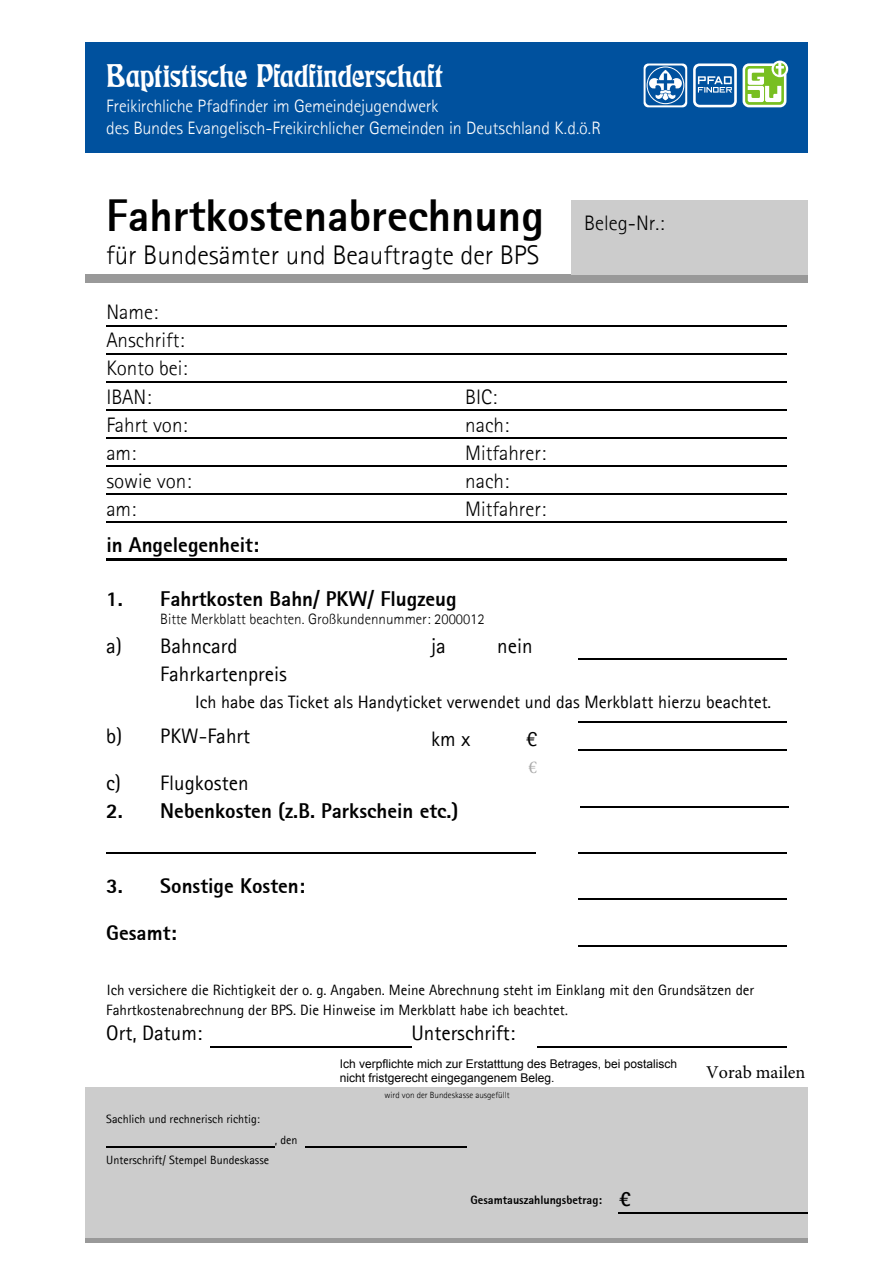
<style>
.page{position:relative;width:893px;height:1263px;background:#fff}
.page>*{position:absolute;margin:0;border:0;box-sizing:border-box;transform-origin:0 0}
.t1{font:800 45px "Agfa Rotis Sans Serif";color:#000}
.t2{font:30px "Eckmann";letter-spacing:-.01em;color:#fff}
.t3{font:300 27px "Agfa Rotis Sans Serif";color:#000}
.t4{font:800 21px "Agfa Rotis Sans Serif";color:#000}
.t5{font:300 21px/28px "Agfa Rotis Sans Serif";color:#000}
.t6{font:21px "Agfa Rotis Sans Serif";color:#000}
.t7{font:300 18px/21.6px "Agfa Rotis Sans Serif";letter-spacing:-.01em;color:#fff}
.t8{font:18px "Agfa Rotis Sans Serif";color:#000}
.t9{font:18px "Minion Pro";color:#000}
.t10{font:18px "Minion Pro";color:#aaa}
.t11{font:15px/19.2px "Agfa Rotis Sans Serif";color:#000}
.t12{font:300 15px "Agfa Rotis Sans Serif";color:#000}
.t13{font:12px/14.4px "Arial";color:#000}
.t14{font:12px "Agfa Rotis Sans Serif";color:#000}
.t15{font:800 12px "Agfa Rotis Sans Serif";color:#000}
.t16{font:300 9px "Agfa Rotis Sans Serif";color:#000}
.s1{font-family:"Minion Pro"}
</style>
<div class="page">
<div style="left:85px;top:1087px;width:723px;height:151px;background:#ccc"></div>
<div style="left:85px;top:274px;width:723px;height:9px;background:#999"></div>
<div style="left:85px;top:1238px;width:723px;height:5px;background:#999"></div>
<hr style="left:106px;top:325px;width:681px;height:1px;background:#000">
<hr style="left:106px;top:353px;width:681px;height:2px;background:#000">
<hr style="left:106px;top:382px;width:681px;height:1px;background:#000">
<hr style="left:106px;top:410px;width:681px;height:1px;background:#000">
<hr style="left:106px;top:438px;width:681px;height:1px;background:#000">
<hr style="left:106px;top:494px;width:681px;height:1px;background:#000">
<hr style="left:579px;top:659px;width:208px;height:1px;background:#000">
<hr style="left:579px;top:721px;width:208px;height:1px;background:#000">
<hr style="left:579px;top:749px;width:208px;height:1px;background:#000">
<hr style="left:106px;top:852px;width:430px;height:1px;background:#000">
<hr style="left:581px;top:807px;width:208px;height:1px;background:#000">
<hr style="left:106px;top:1147px;width:169px;height:1px;background:#000">
<hr style="left:210px;top:1047px;width:201px;height:1px;background:#000">
<hr style="left:305px;top:1147px;width:161px;height:1px;background:#000">
<hr style="left:537px;top:1047px;width:250px;height:1px;background:#000">
<hr style="left:579px;top:852px;width:208px;height:1px;background:#000">
<hr style="left:619px;top:1212px;width:189px;height:1px;background:#000">
<hr style="left:579px;top:899px;width:208px;height:1px;background:#000">
<hr style="left:579px;top:946px;width:208px;height:1px;background:#000">
<hr style="left:106px;top:466px;width:681px;height:1px;background:#000">
<hr style="left:106px;top:522px;width:681px;height:1px;background:#000">
<hr style="left:106px;top:558px;width:681px;height:2px;background:#000">
<div style="left:571px;top:200px;width:237px;height:74px;background:#ccc"></div>
<div style="left:85px;top:43px;width:723px;height:110px;background:#00519e"></div>
<svg style="left:644px;top:61px;width:144px;height:46px"></svg>
<h2 class="t2" style="left:106px;top:64px;width:338px">Baptistische Pfadfinderschaft</h2>
<p class="t7" style="left:106px;top:95px;width:496px">Freikirchliche Pfadfinder im Gemeindejugendwerk<br>des Bundes Evangelisch-Freikirchlicher Gemeinden in Deutschland K.d.ö.R</p>
<h1 class="t1" style="left:106px;top:188px;width:439px">Fahrtkostenabrechnung</h1>
<h3 class="t3" style="left:106px;top:239px;width:435px">für Bundesämter und Beauftragte der BPS</h3>
<h3 class="t5" style="left:106px;top:298px;width:83px">Name:<br>Anschrift:<br>Konto bei:<br>IBAN:</h3>
<h3 class="t5" style="left:465px;top:382px;width:33px">BIC:</h3>
<h3 class="t5" style="left:106px;top:410px;width:83px">Fahrt von:</h3>
<h3 class="t5" style="left:465px;top:410px;width:45px">nach:</h3>
<h3 class="t5" style="left:106px;top:438px;width:31px">am:</h3>
<h3 class="t5" style="left:465px;top:438px;width:82px">Mitfahrer:</h3>
<h3 class="t5" style="left:106px;top:466px;width:87px">sowie von:</h3>
<h3 class="t5" style="left:465px;top:466px;width:45px">nach:</h3>
<h3 class="t5" style="left:106px;top:494px;width:31px">am:</h3>
<h3 class="t4" style="left:106px;top:532px;width:154px">in Angelegenheit:</h3>
<h3 class="t5" style="left:465px;top:494px;width:82px">Mitfahrer:</h3>
<h3 class="t4" style="left:106px;top:586px;width:352px">1. Fahrtkosten Bahn/ PKW/ Flugzeug</h3>
<p class="t12" style="left:160px;top:610px;width:326px">Bitte Merkblatt beachten. Großkundennummer: 2000012</p>
<h3 class="t6" style="left:106px;top:633px;width:133px">a) Bahncard</h3>
<h3 class="t6" style="left:431px;top:633px;width:16px">ja</h3>
<h3 class="t6" style="left:497px;top:633px;width:37px">nein</h3>
<h3 class="t6" style="left:160px;top:661px;width:128px">Fahrkartenpreis</h3>
<h3 class="t5" style="left:584px;top:208px;width:82px">Beleg-Nr.:</h3>
<p class="t8" style="left:195px;top:692px;width:577px">Ich habe das Ticket als Handyticket verwendet und das Merkblatt hierzu beachtet.</p>
<h3 class="t6" style="left:106px;top:723px;width:145px">b) PKW-Fahrt</h3>
<h3 class="t6" style="left:431px;top:726px;width:41px">km x</h3>
<h3 class="t6" style="left:526px;top:726px;width:13px">€</h3>
<h3 class="t6" style="left:106px;top:771px;width:144px">c) Flugkosten</h3>
<p class="t10" style="left:528px;top:755px;width:10px">€</p>
<h3 class="t4" style="left:106px;top:798px;width:354px">2. Nebenkosten (z.B. Parkschein etc.)</h3>
<h3 class="t4" style="left:106px;top:872px;width:200px">3. Sonstige Kosten:</h3>
<h3 class="t4" style="left:106px;top:919px;width:72px">Gesamt:</h3>
<p class="t11" style="left:106px;top:980px;width:649px">Ich versichere die Richtigkeit der o. g. Angaben. Meine Abrechnung steht im Einklang mit den Grundsätzen der<br>Fahrtkostenabrechnung der BPS. Die Hinweise im Merkblatt habe ich beachtet<span class="s1">.</span></p>
<h3 class="t6" style="left:106px;top:1020px;width:98px">Ort, Datum:</h3>
<h3 class="t6" style="left:411px;top:1020px;width:105px">Unterschrift:</h3>
<p class="t13" style="left:340px;top:1056px;width:339px">Ich verpflichte mich zur Erstatttung des Betrages, bei postalisch nicht fristgerecht eingegangenem Beleg.</p>
<p class="t9" style="left:706px;top:1060px;width:101px">Vorab mailen</p>
<p class="t14" style="left:106px;top:1112px;width:155px">Sachlich und rechnerisch richtig:</p>
<p class="t14" style="left:275px;top:1133px;width:24px">, den</p>
<p class="t14" style="left:106px;top:1153px;width:164px">Unterschrift/ Stempel Bundeskasse</p>
<p class="t16" style="left:385px;top:1089px;width:126px">wird von der Bundeskasse ausgefüllt</p>
<p class="t15" style="left:471px;top:1192px;width:133px">Gesamtauszahlungsbetrag:</p>
<h3 class="t4" style="left:619px;top:1186px;width:14px">€</h3>
</div>
